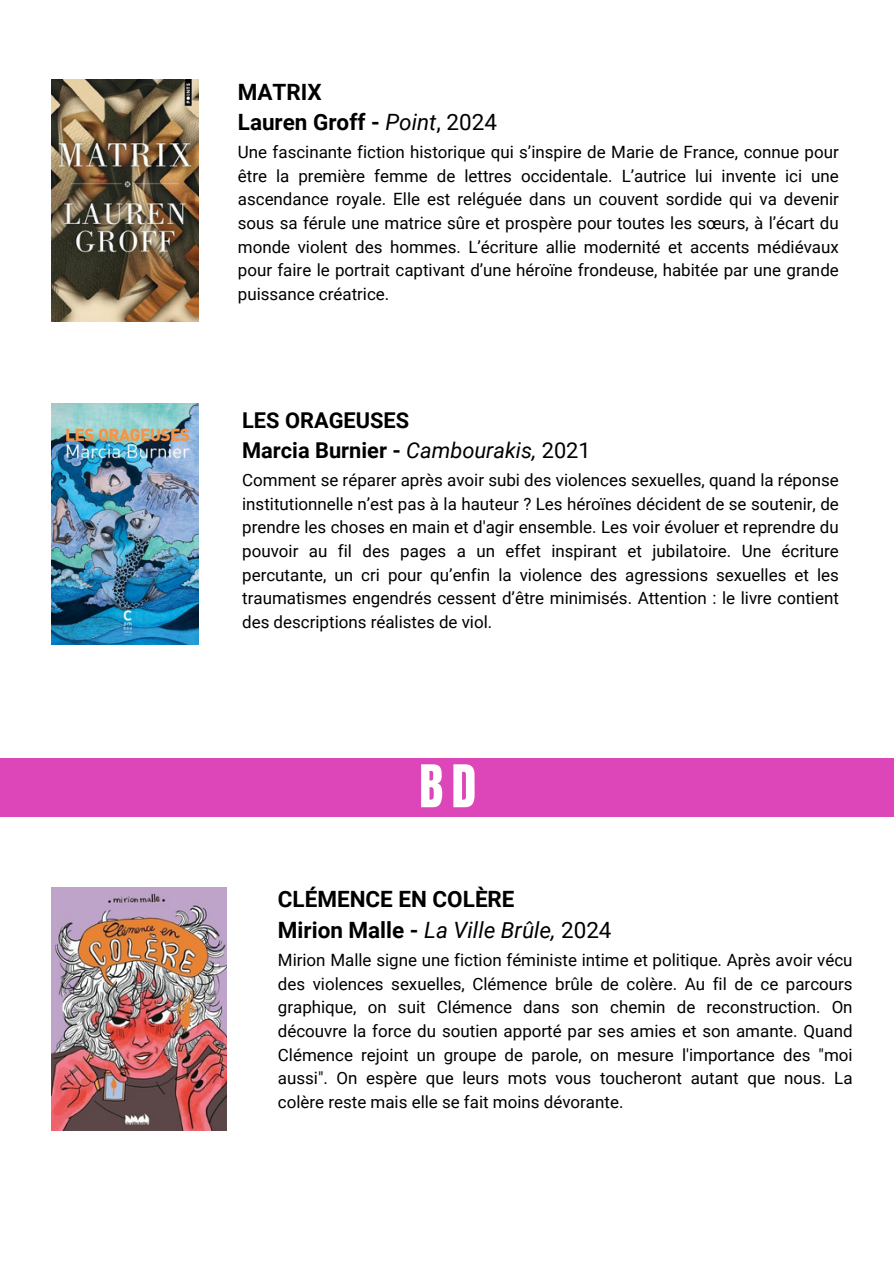
<style>
.page{position:relative;width:894px;height:1264px;background:#fff}
.page>*{position:absolute;margin:0;border:0;box-sizing:border-box;transform-origin:0 0}
.t1{font:49.95px "Anton";color:#fff}
.t2{font:700 22.5px/30.3px "Roboto";color:#000}
.t3{font:700 21.75px/30.3px "Roboto";color:#000}
.t4{font:16.95px/23.7px "Roboto";color:#000;text-align:justify}
.s1{font-weight:400;font-style:italic}
.s2{font-weight:400}
</style>
<div class="page">
<div style="left:0;top:758px;width:893px;height:59px;background:#dd46b8"></div>
<img style="left:51px;top:80px;width:148px;height:242px">
<img style="left:51px;top:404px;width:148px;height:240px">
<img style="left:51px;top:887px;width:176px;height:243px">
<h2 class="t2" style="left:238px;top:77px;width:260px">MATRIX<br>Lauren Groff - <span class="s1">Point</span><span class="s2">, 2024</span></h2>
<p class="t4" style="left:238px;top:140px;width:602px">Une fascinante fiction historique qui s’inspire de Marie de France, connue pour être la première femme de lettres occidentale. L’autrice lui invente ici une ascendance royale. Elle est reléguée dans un couvent sordide qui va devenir sous sa férule une matrice sûre et prospère pour toutes les sœurs, à l’écart du monde violent des hommes. L’écriture allie modernité et accents médiévaux pour faire le portrait captivant d’une héroïne frondeuse, habitée par une grande puissance créatrice.</p>
<p class="t3" style="left:242px;top:405px;width:350px">LES ORAGEUSES<br>Marcia Burnier - <span class="s1">Cambourakis,</span> <span class="s2">2021</span></p>
<p class="t4" style="left:242px;top:468px;width:598px">Comment se réparer après avoir subi des violences sexuelles, quand la réponse institutionnelle n’est pas à la hauteur ? Les héroïnes décident de se soutenir, de prendre les choses en main et d'agir ensemble. Les voir évoluer et reprendre du pouvoir au fil des pages a un effet inspirant et jubilatoire. Une écriture percutante, un cri pour qu’enfin la violence des agressions sexuelles et les traumatismes engendrés cessent d’être minimisés. Attention : le livre contient des descriptions réalistes de viol.</p>
<h1 class="t1" style="left:419px;top:750px;width:58px">BD</h1>
<p class="t2" style="left:278px;top:884px;width:335px">CLÉMENCE EN COLÈRE<br>Mirion Malle - <span class="s1">La Ville Brûle,</span> <span class="s2">2024</span></p>
<h2 class="t4" style="left:278px;top:948px;width:576px">Mirion Malle signe une fiction féministe intime et politique. Après avoir vécu des violences sexuelles, Clémence brûle de colère. Au fil de ce parcours graphique, on suit Clémence dans son chemin de reconstruction. On découvre la force du soutien apporté par ses amies et son amante. Quand Clémence rejoint un groupe de parole, on mesure l'importance des "moi aussi". On espère que leurs mots vous toucheront autant que nous. La colère reste mais elle se fait moins dévorante.</h2>
</div>
